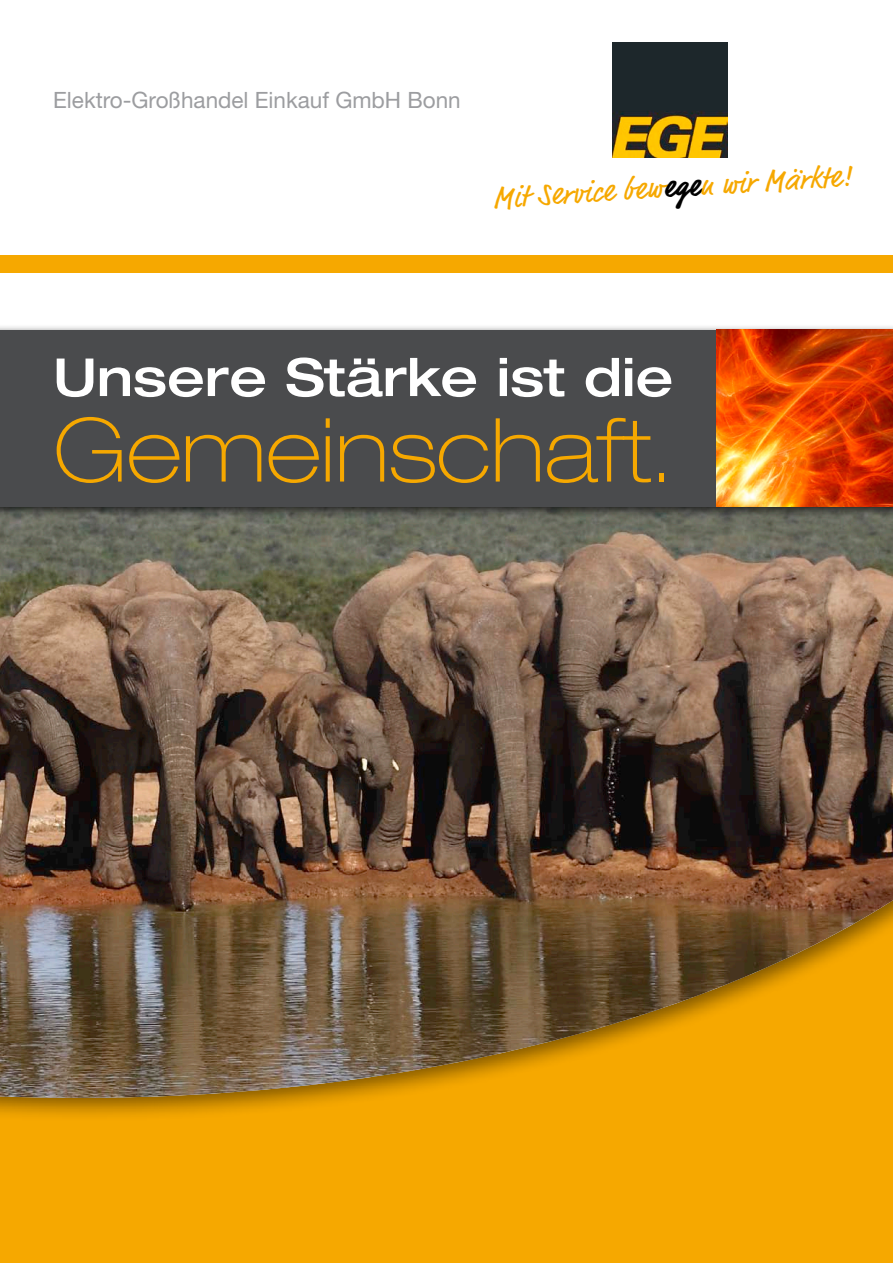
<style>
.page{position:relative;width:893px;height:1263px;background:#fff}
.page>*{position:absolute;margin:0;border:0;box-sizing:border-box;transform-origin:0 0}
.t1{font:100 expanded 88.5px "Helvetica Neue LT";color:#f6a800}
.t2{font:500 expanded 52.5px "Helvetica Neue LT";color:#fff}
.t3{font:30.45px "Market";color:#f6a800}
.t4{font:22.5px "Helvetica Neue LT";color:#9c9da0}
.s1{font-weight:700;color:#000}
</style>
<div class="page">
<div style="left:0;top:809px;width:893px;height:454px;background:#f6a800"></div>
<div style="left:0;top:60px;width:893px;height:1062px;background:#000;opacity:.5"></div>
<svg style="left:0;top:232px;width:675px;height:92px"></svg>
<img style="left:0;top:519px;width:893px;height:579px">
<div style="left:0;top:0;width:893px;height:232px;background:#fff"></div>
<div style="left:675px;top:232px;width:218px;height:93px;background:#fff"></div>
<img style="left:612px;top:43px;width:115px;height:115px">
<div style="left:0;top:255px;width:893px;height:17px;background:#f6a800"></div>
<div style="left:0;top:324px;width:893px;height:195px;background:#000;opacity:.75"></div>
<div style="left:0;top:330px;width:893px;height:177px;background:#4a4b4d"></div>
<img style="left:716px;top:330px;width:177px;height:177px">
<p class="t4" style="left:53px;top:86px;width:409px">Elektro-Großhandel Einkauf GmbH Bonn</p>
<h3 class="t3" style="left:492px;top:179px;width:361px;rotate:-3deg">Mit Service bew<span class="s1">ege</span>n wir Märkte!</h3>
<h2 class="t2" style="left:53px;top:345px;width:622px">Unsere Stärke ist die</h2>
<h1 class="t1" style="left:53px;top:397px;width:619px">Gemeinschaft.</h1>
</div>
